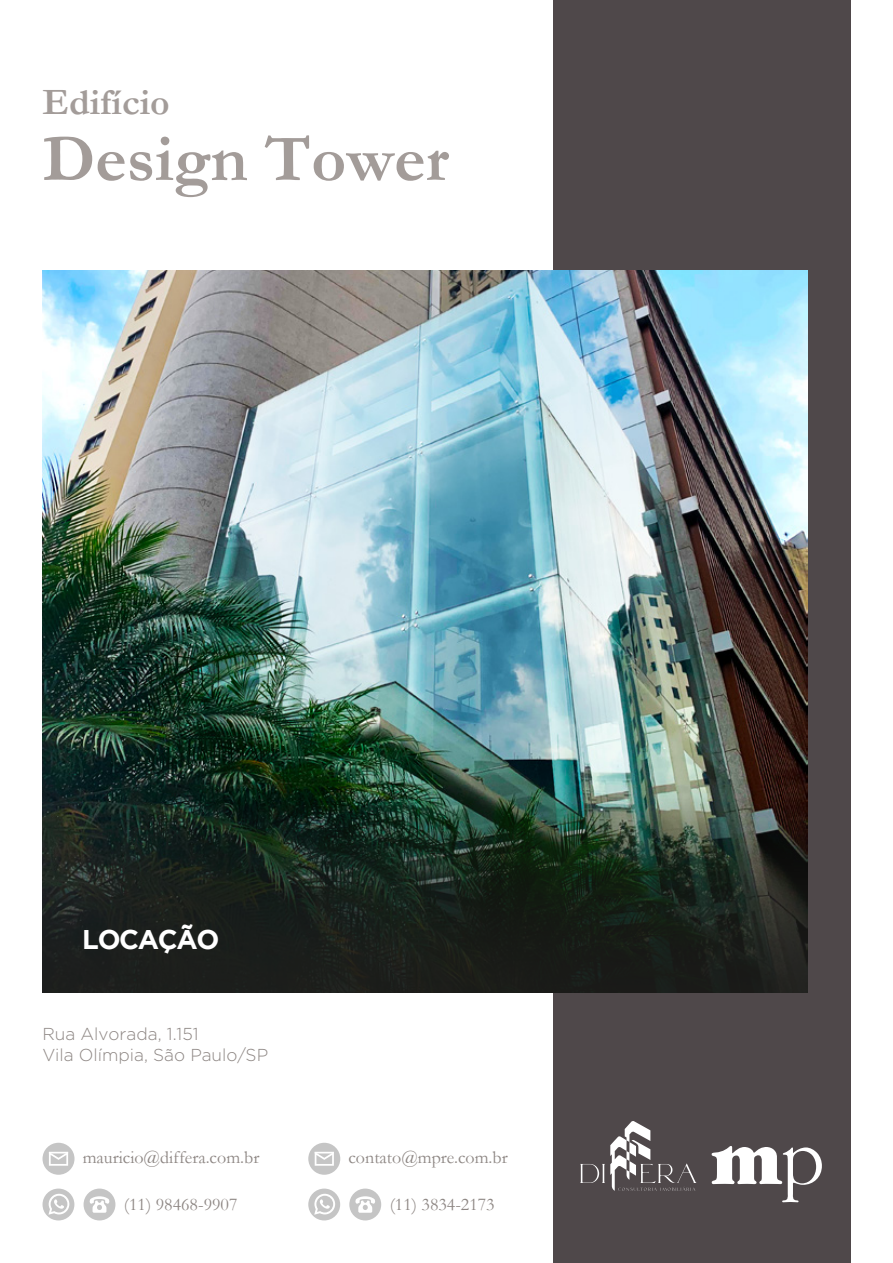
<style>
.page{position:relative;width:893px;height:1263px;background:#fff}
.page>*{position:absolute;margin:0;border:0;box-sizing:border-box;transform-origin:0 0}
.t1{font:700 67.5px "Garamond";color:#a39c99}
.t2{font:700 37.5px "Garamond";color:#a39c99}
.t3{font:700 27px "Gotham";letter-spacing:-.05em;color:#fff}
.t4{font:18px "Garamond";color:#8d8683}
.t5{font:300 17.25px/20.7px "Gotham";color:#8d8683}
</style>
<div class="page">
<div style="left:553px;top:0;width:297px;height:1263px;background:#4f484a"></div>
<img style="left:43px;top:270px;width:765px;height:517px">
<svg style="left:43px;top:787px;width:765px;height:206px;background:#1e2a22"></svg>
<div style="left:43px;top:1143px;width:32px;height:32px;background:#c5c5c5;border-radius:50%"></div>
<svg style="left:49px;top:1152px;width:19px;height:14px"></svg>
<div style="left:308px;top:1143px;width:32px;height:32px;background:#c5c5c5;border-radius:50%"></div>
<svg style="left:315px;top:1152px;width:19px;height:14px"></svg>
<div style="left:43px;top:1188px;width:31px;height:32px;background:#c5c5c5;border-radius:50%"></div>
<svg style="left:48px;top:1194px;width:21px;height:21px"></svg>
<div style="left:84px;top:1188px;width:31px;height:32px;background:#c5c5c5;border-radius:50%"></div>
<svg style="left:89px;top:1196px;width:21px;height:17px"></svg>
<div style="left:308px;top:1188px;width:32px;height:32px;background:#c5c5c5;border-radius:50%"></div>
<svg style="left:314px;top:1194px;width:21px;height:21px"></svg>
<div style="left:349px;top:1188px;width:32px;height:32px;background:#c5c5c5;border-radius:50%"></div>
<svg style="left:355px;top:1196px;width:20px;height:17px"></svg>
<svg style="left:712px;top:1146px;width:110px;height:56px"></svg>
<svg style="left:580px;top:1121px;width:117px;height:70px"></svg>
<h2 class="t2" style="left:43px;top:76px;width:129px">Edifício</h2>
<h1 class="t1" style="left:43px;top:113px;width:408px">Design Tower</h1>
<h3 class="t3" style="left:82px;top:924px;width:139px">LOCAÇÃO</h3>
<p class="t5" style="left:43px;top:1023px;width:227px">Rua Alvorada, 1.151<br>Vila Olímpia, São Paulo/SP</p>
<p class="t4" style="left:83px;top:1145px;width:178px">mauricio@differa.com.br</p>
<p class="t4" style="left:348px;top:1145px;width:161px">contato@mpre.com.br</p>
<p class="t4" style="left:124px;top:1192px;width:115px">(11) 98468-9907</p>
<p class="t4" style="left:390px;top:1192px;width:107px">(11) 3834-2173</p>
</div>
